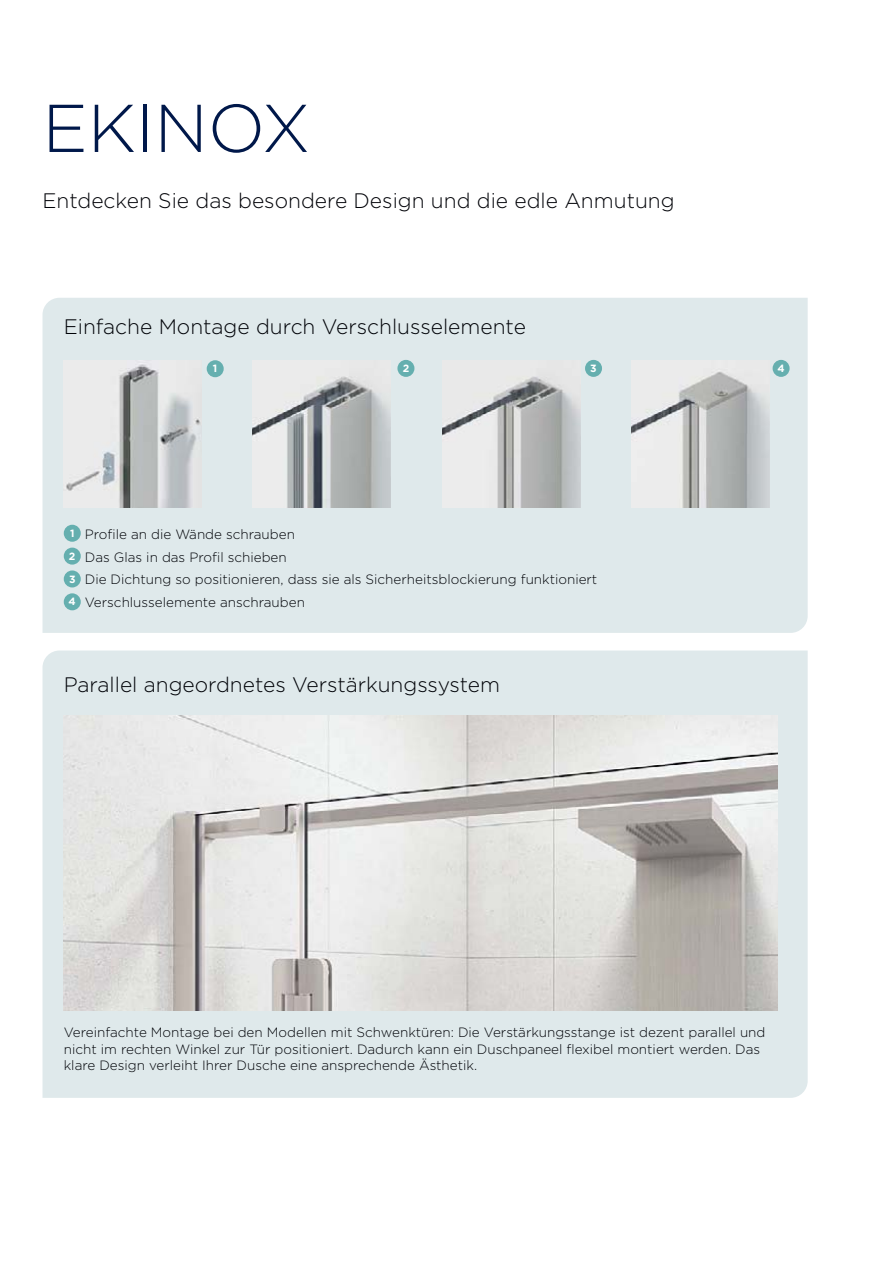
<style>
.page{position:relative;width:893px;height:1263px;background:#fff}
.page>*{position:absolute;margin:0;border:0;box-sizing:border-box;transform-origin:0 0}
.t1{font:300 67.5px "Gotham";color:#00184a}
.t2{font:300 21px "Gotham";color:#000207}
.t3{font:300 13.5px/22.8px "Gotham";color:#000207}
.t4{font:700 10.5px "Gotham";color:#fff}
.s1{font-weight:700;font-size:10.5px;color:#fff}
</style>
<div class="page">
<div style="left:43px;top:651px;width:765px;height:447px;background:#dfe9eb"></div>
<div style="left:43px;top:298px;width:765px;height:335px;background:#dfe9eb"></div>
<img style="left:64px;top:715px;width:714px;height:296px">
<div style="left:64px;top:525px;width:17px;height:17px;background:#65afaf;border-radius:50%"></div>
<div style="left:64px;top:548px;width:17px;height:17px;background:#65afaf;border-radius:50%"></div>
<div style="left:64px;top:570px;width:17px;height:17px;background:#65afaf;border-radius:50%"></div>
<div style="left:64px;top:593px;width:17px;height:17px;background:#65afaf;border-radius:50%"></div>
<img style="left:63px;top:360px;width:138px;height:148px">
<img style="left:253px;top:360px;width:138px;height:148px">
<img style="left:442px;top:360px;width:138px;height:148px">
<img style="left:631px;top:360px;width:138px;height:148px">
<div style="left:207px;top:360px;width:17px;height:17px;background:#65afaf;border-radius:50%"></div>
<div style="left:397px;top:360px;width:17px;height:17px;background:#65afaf;border-radius:50%"></div>
<div style="left:585px;top:360px;width:17px;height:17px;background:#65afaf;border-radius:50%"></div>
<div style="left:772px;top:360px;width:17px;height:17px;background:#65afaf;border-radius:50%"></div>
<h1 class="t1" style="left:43px;top:101px;width:269px">EKINOX</h1>
<h2 class="t2" style="left:43px;top:193px;width:634px">Entdecken Sie das besondere Design und die edle Anmutung</h2>
<h2 class="t2" style="left:64px;top:318px;width:464px">Einfache Montage durch Verschlusselemente</h2>
<p class="t4" style="left:213px;top:365px;width:6px">1</p>
<p class="t4" style="left:403px;top:364px;width:8px">2</p>
<p class="t4" style="left:590px;top:364px;width:8px">3</p>
<p class="t4" style="left:777px;top:364px;width:9px">4</p>
<p class="t3" style="left:69px;top:524px;width:530px"><span class="s1">1</span> Profile an die Wände schrauben<br><span class="s1">2</span> Das Glas in das Profil schieben<br><span class="s1">3</span> Die Dichtung so positionieren, dass sie als Sicherheitsblockierung funktioniert <span class="s1">4</span> Verschlusselemente anschrauben</p>
<h2 class="t2" style="left:64px;top:676px;width:438px">Parallel angeordnetes Verstärkungssystem</h2>
<p class="t3" style="left:64px;top:1025px;width:703px;line-height:16.5px">Vereinfachte Montage bei den Modellen mit Schwenktüren: Die Verstärkungsstange ist dezent parallel und nicht im rechten Winkel zur Tür positioniert. Dadurch kann ein Duschpaneel flexibel montiert werden. Das klare Design verleiht Ihrer Dusche eine ansprechende Ästhetik.</p>
</div>
